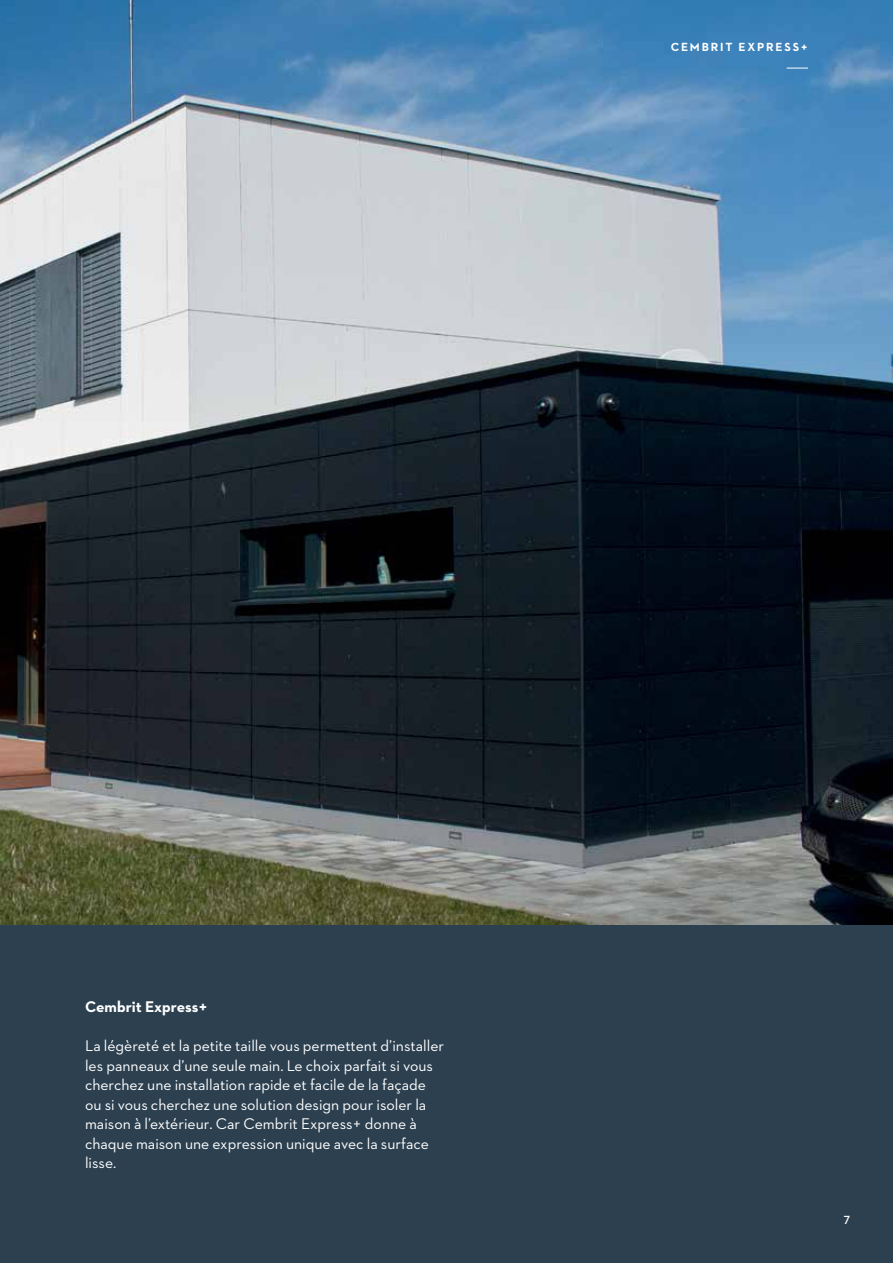
<style>
.page{position:relative;width:893px;height:1263px;background:#fff}
.page>*{position:absolute;margin:0;border:0;box-sizing:border-box;transform-origin:0 0}
.t1{font:15.75px/19.5px "Neutraface 2 Text";color:#fff}
.t2{font:700 15.75px "Neutraface 2 Text";color:#fff}
.t3{font:700 12px "Neutraface 2 Text";letter-spacing:.15em;color:#fff}
.t4{font:600 12px "Neutraface 2 Text";color:#fff}
</style>
<div class="page">
<div style="left:0;top:922px;width:893px;height:341px;background:#2c4050"></div>
<img style="left:0;top:0;width:893px;height:925px">
<svg style="left:787px;top:68px;width:21px;height:1px"></svg>
<p class="t3" style="left:671px;top:39px;width:139px">CEMBRIT EXPRESS+</p>
<p class="t2" style="left:85px;top:997px;width:124px">Cembrit Express+</p>
<p class="t1" style="left:85px;top:1036px;width:361px">La légèreté et la petite taille vous permettent d’installer les panneaux d’une seule main. Le choix parfait si vous cherchez une installation rapide et facile de la façade ou si vous cherchez une solution design pour isoler la maison à l’extérieur. Car Cembrit Express+ donne à chaque maison une expression unique avec la surface lisse.</p>
<p class="t4" style="left:843px;top:1213px;width:8px">7</p>
</div>
